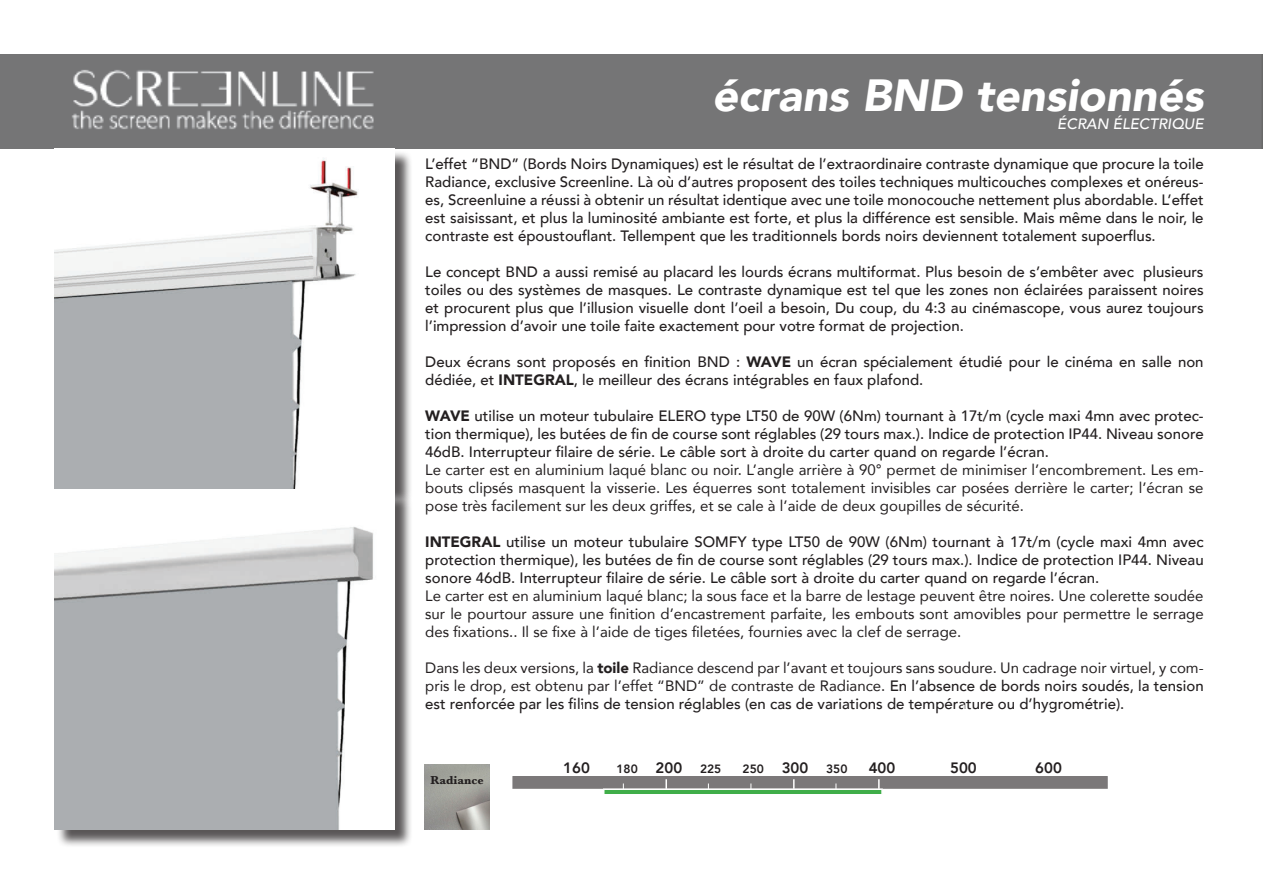
<style>
.page{position:relative;width:1263px;height:893px;background:#fff}
.page>*{position:absolute;margin:0;border:0;box-sizing:border-box;transform-origin:0 0}
.t1{font:italic 900 45px "Avenir";color:#fff}
.t2{font:500 15px/18px "Avenir";color:#231f20;text-align:justify}
.t3{font:15px/18px "Avenir";color:#231f20;text-align:justify}
.t4{font:italic 500 15px "Avenir";color:#fff}
.t5{font:800 15px "Avenir";color:#231f20}
.t6{font:800 12px "Avenir";color:#231f20}
.t7{font:700 12px "Baskerville";color:#231f20}
.s1{font-weight:900}
.s2{font-weight:500}
.s3{font-size:15px}
</style>
<div class="page">
<div style="left:0;top:54px;width:1263px;height:94px;background:#757576"></div>
<div style="left:56px;top:150px;width:357px;height:357px;background:#231f20;opacity:.75"></div>
<img style="left:54px;top:150px;width:340px;height:680px">
<div style="left:56px;top:492px;width:357px;height:356px;background:#231f20;opacity:.75"></div>
<div style="left:513px;top:777px;width:594px;height:11px;background:#7b7879"></div>
<svg style="left:665px;top:779px;width:2px;height:9px"></svg>
<svg style="left:878px;top:779px;width:2px;height:9px"></svg>
<svg style="left:603px;top:788px;width:280px;height:6px;fill:#40ae49"></svg>
<img style="left:425px;top:764px;width:64px;height:66px">
<h1 class="t1" style="left:712px;top:58px;width:493px">écrans BND tensionnés</h1>
<p class="t4" style="left:1057px;top:115px;width:148px">ÉCRAN ÉLECTRIQUE</p>
<p class="t2" style="left:425px;top:154px;width:780px">L’effet “BND” (Bords Noirs Dynamiques) est le résultat de l’extraordinaire contraste dynamique que procure la toile Radiance, exclusive Screenline. Là où d’autres proposent des toiles techniques multicouches complexes et onéreus&shy;es, Screenluine a réussi à obtenir un résultat identique avec une toile monocouche nettement plus abordable. L’effet est saisissant, et plus la luminosité ambiante est forte, et plus la différence est sensible. Mais même dans le noir, le contraste est époustouflant. Tellempent que les traditionnels bords noirs deviennent totalement supoerflus.</p>
<p class="t2" style="left:425px;top:262px;width:780px">Le concept BND a aussi remisé au placard les lourds écrans multiformat. Plus besoin de s’embêter avec plusieurs toiles ou des systèmes de masques. Le contraste dynamique est tel que les zones non éclairées paraissent noires et procurent plus que l’illusion visuelle dont l’oeil a besoin, Du coup, du 4:3 au cinémascope, vous aurez toujours l’impression d’avoir une toile faite exactement pour votre format de projection.</p>
<p class="t2" style="left:425px;top:352px;width:780px">Deux écrans sont proposés en finition BND : <span class="s1">WAVE</span> un écran spécialement étudié pour le cinéma en salle non dédiée, et <span class="s1">INTEGRAL</span>, le meilleur des écrans intégrables en faux plafond.</p>
<p class="t2" style="left:425px;top:406px;width:780px"><span class="s1">WAVE</span> utilise un moteur tubulaire ELERO type LT50 de 90W (6Nm) tournant à 17t/m (cycle maxi 4mn avec protec&shy;tion thermique), les butées de fin de course sont réglables (29 tours max.). Indice de protection IP44. Niveau sonore 46dB. Interrupteur filaire de série. Le câble sort à droite du carter quand on regarde l’écran.</p>
<p class="t3" style="left:425px;top:460px;width:780px">Le carter est en aluminium laqué blanc ou noir. L’angle arrière à 90° permet de minimiser l’encombrement. Les em&shy;bouts clipsés masquent la visserie. Les équerres sont totalement invisibles car posées derrière le carter; l’écran se pose très facilement sur les deux griffes, et se cale à l’aide de deux goupilles de sécurité.</p>
<p class="t2" style="left:425px;top:532px;width:780px"><span class="s1">INTEGRAL</span> utilise un moteur tubulaire SOMFY type LT50 de 90W (6Nm) tournant à 17t/m (cycle maxi 4mn avec protection thermique), les butées de fin de course sont réglables (29 tours max.). Indice de protection IP44. Niveau sonore 46dB. Interrupteur filaire de série. Le câble sort à droite du carter quand on regarde l’écran.</p>
<p class="t3" style="left:425px;top:586px;width:780px">Le carter est en aluminium laqué blanc; la sous face et la barre de lestage peuvent être noires. Une colerette soudée sur le pourtour assure une finition d’encastrement parfaite, les embouts sont amovibles pour permettre le serrage des fixations.. Il se fixe à l’aide de tiges filetées, fournies avec la clef de serrage.</p>
<p class="t3" style="left:425px;top:658px;width:780px">Dans les deux versions, la <span class="s1">toile</span> Radiance descend par l’avant et toujours sans soudure. Un cadrage noir virtuel, y com&shy;pris le drop, est obtenu par l’effet “BND” de contraste de Radiance. <span class="s2">En l’absence de bords noirs soudés, la tension est renforcée par les filins de tension réglables (en cas de variations de température ou d’hygrométrie).</span></p>
<p class="t7" style="left:430px;top:772px;width:55px">Radiance</p>
<p class="t5" style="left:563px;top:756px;width:28px">160</p>
<p class="t6" style="left:616px;top:759px;width:106px">180 <span class="s3">200</span> 225</p>
<p class="t6" style="left:743px;top:759px;width:106px">250 <span class="s3">300</span> 350</p>
<p class="t5" style="left:869px;top:756px;width:28px">400</p>
<p class="t5" style="left:950px;top:756px;width:28px">500</p>
<p class="t5" style="left:1035px;top:756px;width:28px">600</p>
</div>
